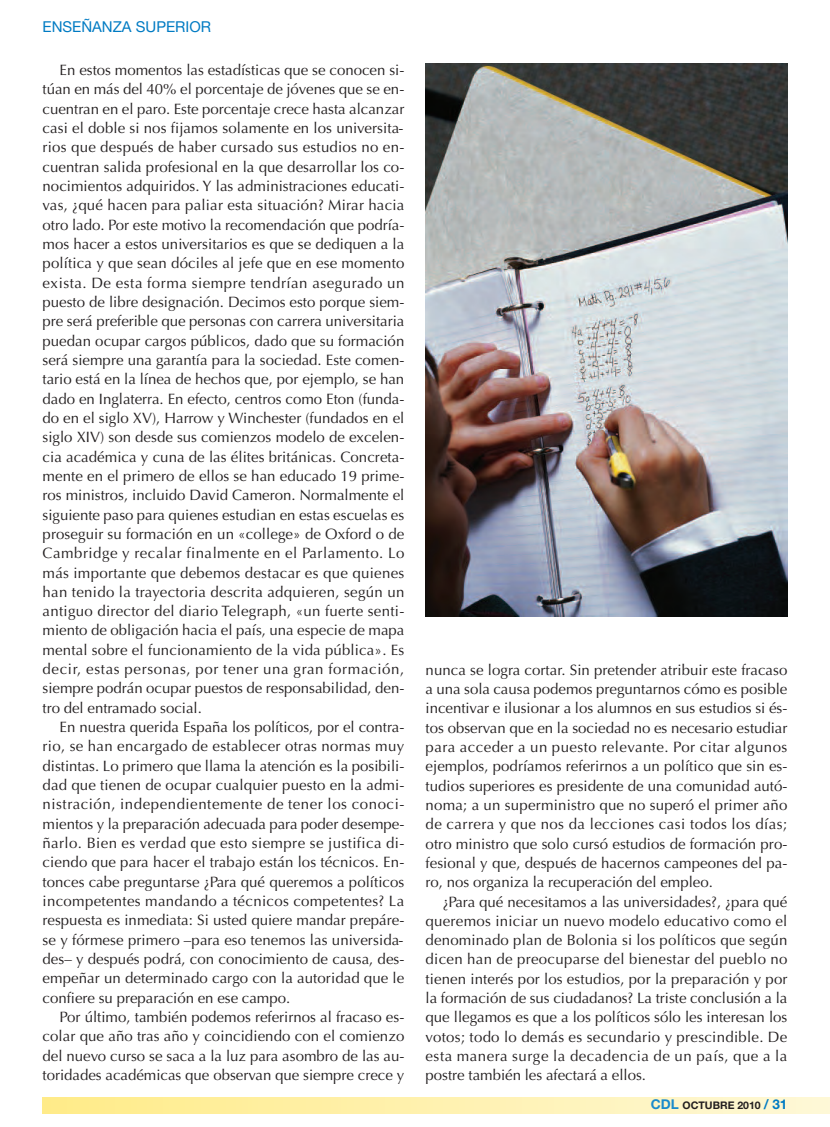
<style>
.page{position:relative;width:830px;height:1127px;background:#fff}
.page>*{position:absolute;margin:0;border:0;box-sizing:border-box;transform-origin:0 0}
.t1{font:15px/19.4px "Optima";color:#231f20;text-align:justify}
.t2{font:15px "Helvetica Neue";color:#007bc3}
.t3{font:700 10.5px "Helvetica Neue";color:#231f20}
.s1{font-size:13.5px;color:#1a8bcc}
.s2{font-size:13.5px;color:#007bc3}
</style>
<div class="page">
<div style="left:43px;top:1097px;width:786px;height:16px;background:linear-gradient(to right,#ffeb88,#fef8d7)"></div>
<img style="left:425px;top:64px;width:362px;height:553px">
<p class="t2" style="left:43px;top:21px;width:170px">ENSEÑANZA SUPERIOR</p>
<p class="t1" style="left:43px;top:62px;width:363px;text-indent:17px">En estos momentos las estadísticas que se conocen si&shy;túan en más del 40% el porcentaje de jóvenes que se en&shy;cuentran en el paro. Este porcentaje crece hasta alcanzar casi el doble si nos fijamos solamente en los universita&shy;rios que después de haber cursado sus estudios no en&shy;cuentran salida profesional en la que desarrollar los co&shy;nocimientos adquiridos. Y las administraciones educati&shy;vas, ¿qué hacen para paliar esta situación? Mirar hacia otro lado. Por este motivo la recomendación que podría&shy;mos hacer a estos universitarios es que se dediquen a la política y que sean dóciles al jefe que en ese momento exista. De esta forma siempre tendrían asegurado un puesto de libre designación. Decimos esto porque siem&shy;pre será preferible que personas con carrera universitaria puedan ocupar cargos públicos, dado que su formación será siempre una garantía para la sociedad. Este comen&shy;tario está en la línea de hechos que, por ejemplo, se han dado en Inglaterra. En efecto, centros como Eton (funda&shy;do en el siglo XV), Harrow y Winchester (fundados en el siglo XIV) son desde sus comienzos modelo de excelen&shy;cia académica y cuna de las élites británicas. Concreta&shy;mente en el primero de ellos se han educado 19 prime&shy;ros ministros, incluido David Cameron. Normalmente el siguiente paso para quienes estudian en estas escuelas es proseguir su formación en un «college» de Oxford o de Cambridge y recalar finalmente en el Parlamento. Lo más importante que debemos destacar es que quienes han tenido la trayectoria descrita adquieren, según un antiguo director del diario Telegraph, «un fuerte senti&shy;miento de obligación hacia el país, una especie de mapa mental sobre el funcionamiento de la vida pública». Es decir, estas personas, por tener una gran formación, siempre podrán ocupar puestos de responsabilidad, den&shy;tro del entramado social.</p>
<p class="t1" style="left:43px;top:719px;width:363px;text-indent:17px">En nuestra querida España los políticos, por el contra&shy;rio, se han encargado de establecer otras normas muy distintas. Lo primero que llama la atención es la posibili&shy;dad que tienen de ocupar cualquier puesto en la admi&shy;nistración, independientemente de tener los conoci&shy;mientos y la preparación adecuada para poder desempe&shy;ñarlo. Bien es verdad que esto siempre se justifica di&shy;ciendo que para hacer el trabajo están los técnicos. En&shy;tonces cabe preguntarse ¿Para qué queremos a políticos incompetentes mandando a técnicos competentes? La respuesta es inmediata: Si usted quiere mandar prepáre&shy;se y fórmese primero –para eso tenemos las universida&shy;des– y después podrá, con conocimiento de causa, des&shy;empeñar un determinado cargo con la autoridad que le confiere su preparación en ese campo.</p>
<p class="t1" style="left:43px;top:1008px;width:363px;text-indent:17px">Por último, también podemos referirnos al fracaso es&shy;colar que año tras año y coincidiendo con el comienzo del nuevo curso se saca a la luz para asombro de las au&shy;toridades académicas que observan que siempre crece y</p>
<p class="t1" style="left:425px;top:661px;width:363px">nunca se logra cortar. Sin pretender atribuir este fracaso a una sola causa podemos preguntarnos cómo es posible incentivar e ilusionar a los alumnos en sus estudios si és&shy;tos observan que en la sociedad no es necesario estudiar para acceder a un puesto relevante. Por citar algunos ejemplos, podríamos referirnos a un político que sin es&shy;tudios superiores es presidente de una comunidad autó&shy;noma; a un superministro que no superó el primer año de carrera y que nos da lecciones casi todos los días; otro ministro que solo cursó estudios de formación pro&shy;fesional y que, después de hacernos campeones del pa&shy;ro, nos organiza la recuperación del empleo.</p>
<p class="t1" style="left:425px;top:893px;width:363px;text-indent:17px">¿Para qué necesitamos a las universidades?, ¿para qué queremos iniciar un nuevo modelo educativo como el denominado plan de Bolonia si los políticos que según dicen han de preocuparse del bienestar del pueblo no tienen interés por los estudios, por la preparación y por la formación de sus ciudadanos? La triste conclusión a la que llegamos es que a los políticos sólo les interesan los votos; todo lo demás es secundario y prescindible. De esta manera surge la decadencia de un país, que a la postre también les afectará a ellos.</p>
<p class="t3" style="left:650px;top:1101px;width:138px"><span class="s1">CDL</span> OCTUBRE 2010 <span class="s2">/ 31</span></p>
</div>
